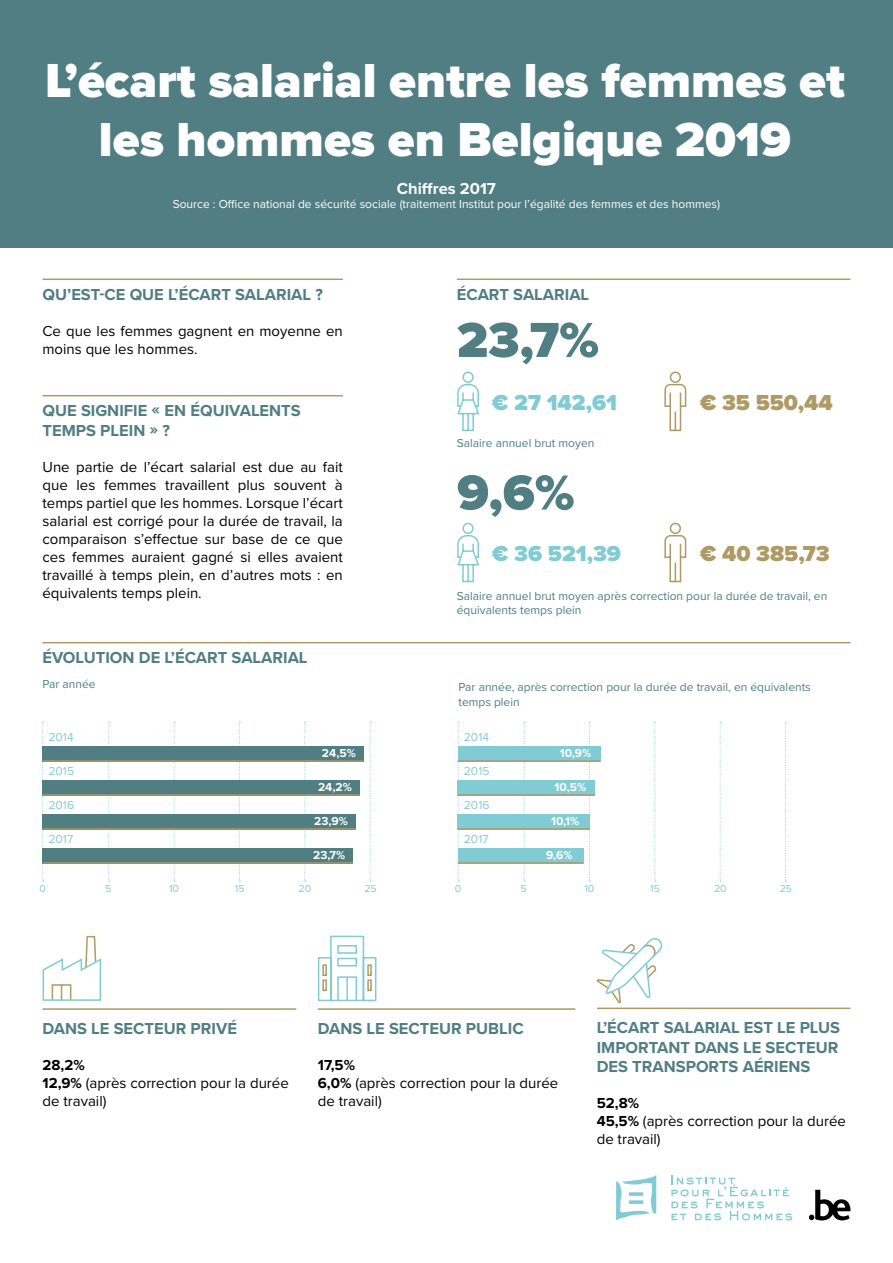
<style>
.page{position:relative;width:893px;height:1263px;background:#fff}
.page>*{position:absolute;margin:0;border:0;box-sizing:border-box;transform-origin:0 0}
.t1{font:900 51px "Proxima Nova";color:#507e83}
.t2{font:900 49.5px/59.4px "Proxima Nova";color:#fff;text-align:center}
.t3{font:900 22.5px "Proxima Nova";color:#81cbd4}
.t4{font:900 22.5px "Proxima Nova";color:#ae9a64}
.t5{font:700 16.5px/19.8px "Proxima Nova";color:#507e83}
.t6{font:700 16.5px "Proxima Nova";color:#fff}
.t7{font:15px/18px "Proxima Nova";color:#000}
.t8{font:12px/14.4px "Proxima Nova";color:#507e83}
.t9{font:12px "Proxima Nova";color:#fff}
.t10{font:700 12px "Proxima Nova";color:#fff}
.t11{font:12px "Proxima Nova";color:#81cbd4}
.t12{font:10.5px "Proxima Nova";color:#81cbd4}
.s1{font-weight:700}
</style>
<div class="page">
<div style="left:0;top:0;width:893px;height:247px;background:#507e83"></div>
<hr style="left:43px;top:279px;width:300px;height:1px;background:#ae9a64">
<hr style="left:43px;top:395px;width:300px;height:1px;background:#ae9a64">
<hr style="left:457px;top:279px;width:393px;height:1px;background:#ae9a64">
<hr style="left:43px;top:1008px;width:253px;height:2px;background:#ae9a64">
<hr style="left:318px;top:1008px;width:257px;height:2px;background:#ae9a64">
<hr style="left:42px;top:642px;width:808px;height:1px;background:#ae9a64">
<svg style="left:42px;top:722px;width:2px;height:160px"></svg>
<svg style="left:108px;top:722px;width:2px;height:160px"></svg>
<svg style="left:174px;top:722px;width:1px;height:160px"></svg>
<svg style="left:239px;top:722px;width:1px;height:160px"></svg>
<svg style="left:304px;top:722px;width:2px;height:160px"></svg>
<svg style="left:370px;top:722px;width:1px;height:160px"></svg>
<div style="left:42px;top:848px;width:311px;height:16px;background:#507e83"></div>
<div style="left:42px;top:814px;width:314px;height:16px;background:#507e83"></div>
<div style="left:42px;top:780px;width:318px;height:16px;background:#507e83"></div>
<div style="left:42px;top:746px;width:322px;height:16px;background:#507e83"></div>
<hr style="left:42px;top:862px;width:311px;height:2px;background:#ae9a64">
<hr style="left:42px;top:828px;width:314px;height:2px;background:#ae9a64">
<hr style="left:42px;top:794px;width:318px;height:2px;background:#ae9a64">
<hr style="left:42px;top:760px;width:322px;height:2px;background:#ae9a64">
<hr style="left:597px;top:1007px;width:253px;height:2px;background:#ae9a64">
<svg style="left:596px;top:938px;width:67px;height:66px"></svg>
<svg style="left:317px;top:935px;width:60px;height:67px"></svg>
<div style="left:322px;top:964px;width:5px;height:12px;border:2px solid #ae9a64"></div>
<div style="left:322px;top:979px;width:5px;height:12px;border:2px solid #ae9a64"></div>
<div style="left:367px;top:964px;width:5px;height:12px;border:2px solid #ae9a64"></div>
<div style="left:367px;top:979px;width:5px;height:12px;border:2px solid #ae9a64"></div>
<svg style="left:42px;top:935px;width:60px;height:66px"></svg>
<div style="left:337px;top:958px;width:20px;height:8px;border:2px solid #81cbd4"></div>
<div style="left:337px;top:945px;width:20px;height:9px;border:2px solid #81cbd4"></div>
<svg style="left:458px;top:722px;width:1px;height:160px"></svg>
<svg style="left:524px;top:722px;width:1px;height:160px"></svg>
<svg style="left:589px;top:722px;width:1px;height:160px"></svg>
<svg style="left:654px;top:722px;width:2px;height:160px"></svg>
<svg style="left:720px;top:722px;width:1px;height:160px"></svg>
<svg style="left:785px;top:722px;width:1px;height:160px"></svg>
<div style="left:458px;top:848px;width:125px;height:16px;background:#81cbd4"></div>
<div style="left:458px;top:814px;width:132px;height:16px;background:#81cbd4"></div>
<div style="left:458px;top:780px;width:137px;height:16px;background:#81cbd4"></div>
<div style="left:458px;top:746px;width:142px;height:16px;background:#81cbd4"></div>
<hr style="left:458px;top:862px;width:125px;height:2px;background:#ae9a64">
<hr style="left:458px;top:828px;width:132px;height:2px;background:#ae9a64">
<hr style="left:458px;top:794px;width:137px;height:2px;background:#ae9a64">
<hr style="left:458px;top:760px;width:142px;height:2px;background:#ae9a64">
<svg style="left:809px;top:1190px;width:41px;height:30px"></svg>
<svg style="left:616px;top:1175px;width:40px;height:45px"></svg>
<svg style="left:629px;top:1200px;width:14px;height:4px"></svg>
<svg style="left:629px;top:1192px;width:14px;height:4px"></svg>
<svg style="left:671px;top:1175px;width:121px;height:45px"></svg>
<svg style="left:664px;top:371px;width:23px;height:61px"></svg>
<svg style="left:457px;top:371px;width:23px;height:61px"></svg>
<svg style="left:664px;top:522px;width:23px;height:61px"></svg>
<svg style="left:457px;top:522px;width:23px;height:61px"></svg>
<h2 class="t2" style="left:45px;top:53px;width:801px">L’écart salarial entre les femmes et les hommes en Belgique 2019</h2>
<p class="t6" style="left:397px;top:178px;width:100px">Chiffres 2017</p>
<p class="t9" style="left:173px;top:195px;width:549px">Source : Office national de sécurité sociale (traitement Institut pour l’égalité des femmes et des hommes)</p>
<p class="t5" style="left:43px;top:285px;width:282px">QU’EST-CE QUE L’ÉCART SALARIAL ?</p>
<p class="t7" style="left:43px;top:321px;width:302px">Ce que les femmes gagnent en moyenne en moins que les hommes.</p>
<p class="t5" style="left:43px;top:401px;width:260px">QUE SIGNIFIE « EN ÉQUIVALENTS<br>TEMPS PLEIN » ?</p>
<p class="t7" style="left:43px;top:457px;width:302px;text-align:justify">Une partie de l’écart salarial est due au fait que les femmes travaillent plus souvent à temps partiel que les hommes. Lorsque l’écart salarial est corrigé pour la durée de travail, la comparaison s’effectue sur base de ce que ces femmes auraient gagné si elles avaient travaillé à temps plein, en d’autres mots : en équivalents temps plein.</p>
<p class="t5" style="left:42px;top:648px;width:267px">ÉVOLUTION DE L’ÉCART SALARIAL</p>
<p class="t5" style="left:457px;top:285px;width:134px">ÉCART SALARIAL</p>
<h1 class="t1" style="left:457px;top:309px;width:144px">23,7%</h1>
<h3 class="t3" style="left:492px;top:389px;width:126px">€ 27 142,61</h3>
<h3 class="t4" style="left:700px;top:389px;width:134px">€ 35 550,44</h3>
<p class="t8" style="left:457px;top:436px;width:139px">Salaire annuel brut moyen</p>
<h1 class="t1" style="left:457px;top:462px;width:119px">9,6%</h1>
<h3 class="t3" style="left:492px;top:540px;width:130px">€ 36 521,39</h3>
<h3 class="t4" style="left:700px;top:540px;width:131px">€ 40 385,73</h3>
<p class="t8" style="left:457px;top:588px;width:372px">Salaire annuel brut moyen après correction pour la durée de travail, en équivalents temps plein</p>
<p class="t8" style="left:42px;top:677px;width:55px">Par année</p>
<p class="t8" style="left:458px;top:679px;width:354px">Par année, après correction pour la durée de travail, en équivalents temps plein</p>
<p class="t11" style="left:49px;top:728px;width:27px">2014</p>
<p class="t11" style="left:464px;top:728px;width:27px">2014</p>
<p class="t10" style="left:322px;top:746px;width:35px">24,5%</p>
<p class="t10" style="left:560px;top:746px;width:33px">10,9%</p>
<p class="t11" style="left:49px;top:762px;width:27px">2015</p>
<p class="t11" style="left:464px;top:762px;width:27px">2015</p>
<p class="t10" style="left:318px;top:780px;width:35px">24,2%</p>
<p class="t10" style="left:555px;top:780px;width:33px">10,5%</p>
<p class="t11" style="left:49px;top:796px;width:27px">2016</p>
<p class="t11" style="left:464px;top:796px;width:27px">2016</p>
<p class="t10" style="left:314px;top:813px;width:35px">23,9%</p>
<p class="t10" style="left:551px;top:813px;width:30px">10,1%</p>
<p class="t11" style="left:49px;top:830px;width:26px">2017</p>
<p class="t11" style="left:464px;top:830px;width:26px">2017</p>
<p class="t10" style="left:313px;top:847px;width:34px">23,7%</p>
<p class="t10" style="left:546px;top:847px;width:28px">9,6%</p>
<p class="t12" style="left:39px;top:880px;width:8px">0</p>
<p class="t12" style="left:105px;top:880px;width:8px">5</p>
<p class="t12" style="left:169px;top:880px;width:11px">10</p>
<p class="t12" style="left:235px;top:880px;width:11px">15</p>
<p class="t12" style="left:299px;top:880px;width:14px">20</p>
<p class="t12" style="left:364px;top:880px;width:14px">25</p>
<p class="t12" style="left:455px;top:880px;width:8px">0</p>
<p class="t12" style="left:521px;top:880px;width:8px">5</p>
<p class="t12" style="left:584px;top:880px;width:11px">10</p>
<p class="t12" style="left:650px;top:880px;width:11px">15</p>
<p class="t12" style="left:714px;top:880px;width:14px">20</p>
<p class="t12" style="left:780px;top:880px;width:14px">25</p>
<p class="t5" style="left:43px;top:1019px;width:196px">DANS LE SECTEUR PRIVÉ</p>
<p class="t7" style="left:43px;top:1055px;width:248px"><span class="s1">28,2%<br>12,9%</span> (après correction pour la durée de travail)</p>
<p class="t5" style="left:318px;top:1019px;width:207px">DANS LE SECTEUR PUBLIC</p>
<p class="t7" style="left:318px;top:1055px;width:242px"><span class="s1">17,5%<br>6,0%</span> (après correction pour la durée de travail)</p>
<p class="t5" style="left:597px;top:1018px;width:245px;text-align:justify">L’ÉCART SALARIAL EST LE PLUS IMPORTANT DANS LE SECTEUR DES TRANSPORTS AÉRIENS</p>
<p class="t7" style="left:597px;top:1094px;width:251px"><span class="s1">52,8%<br>45,5%</span> (après correction pour la durée de travail)</p>
</div>
